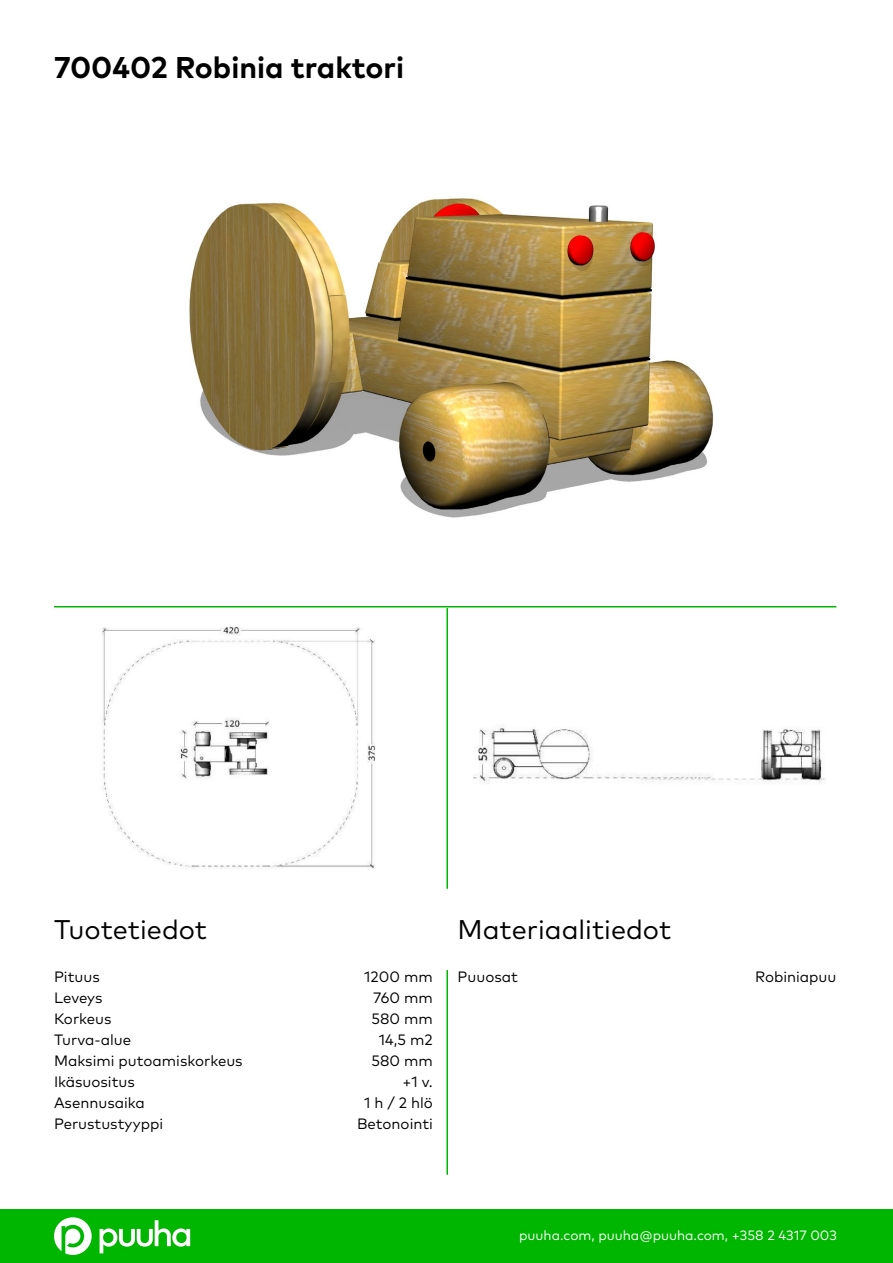
<style>
.page{position:relative;width:893px;height:1263px;background:#fff}
.page>*{position:absolute;margin:0;border:0;box-sizing:border-box;transform-origin:0 0}
.t1{font:700 30px "Mark Pro";color:#000}
.t2{font:27px "Mark Pro";color:#000}
.t3{font:15px/21px "Mark Pro";color:#000}
.t4{font:13.5px "Mark Pro";color:#fff}
</style>
<div class="page">
<div style="left:0;top:1209px;width:893px;height:54px;background:#00b600"></div>
<hr style="left:446px;top:970px;width:2px;height:205px;background:#00b600">
<hr style="left:446px;top:608px;width:2px;height:281px;background:#00b600">
<hr style="left:54px;top:606px;width:782px;height:1px;background:#00b600">
<svg style="left:54px;top:1217px;width:38px;height:38px"></svg>
<svg style="left:100px;top:1220px;width:90px;height:33px"></svg>
<img style="left:189px;top:197px;width:525px;height:321px">
<img style="left:101px;top:626px;width:275px;height:243px">
<img style="left:474px;top:727px;width:351px;height:57px">
<h1 class="t1" style="left:54px;top:44px;width:352px">700402 Robinia traktori</h1>
<h2 class="t2" style="left:54px;top:909px;width:155px">Tuotetiedot</h2>
<h2 class="t2" style="left:458px;top:909px;width:215px">Materiaalitiedot</h2>
<p class="t3" style="left:54px;top:965px;width:47px">Pituus</p>
<p class="t3" style="left:458px;top:965px;width:62px">Puuosat</p>
<p class="t3" style="left:755px;top:965px;width:83px">Robiniapuu</p>
<p class="t3" style="left:54px;top:986px;width:190px">Leveys<br>Korkeus<br>Turva-alue<br>Maksimi putoamiskorkeus<br>Ikäsuositus<br>Asennusaika<br>Perustustyyppi</p>
<p class="t3" style="left:357px;top:965px;width:77px;text-align:right">1200 mm<br>760 mm<br>580 mm<br>14,5 m2<br>580 mm +1 v.<br>1 h / 2 hlö<br>Betonointi</p>
<p class="t4" style="left:519px;top:1225px;width:319px">puuha.com, puuha@puuha.com, +358 2 4317 003</p>
</div>
